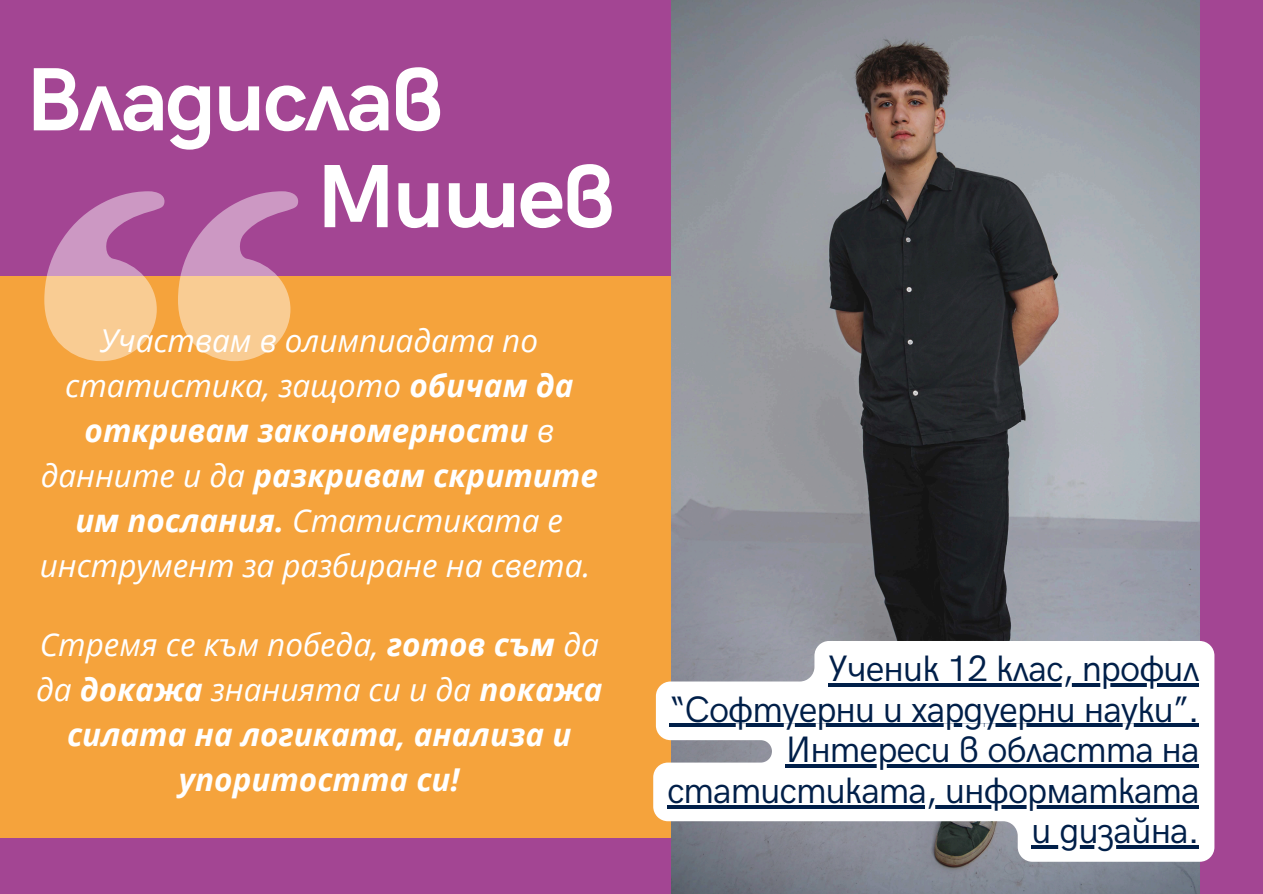
<style>
.page{position:relative;width:1263px;height:894px;background:#fff}
.page>*{position:absolute;margin:0;border:0;box-sizing:border-box;transform-origin:0 0}
.t1{font:700 90px/96.8px "HK Grotesk";letter-spacing:-.025em;color:#fff}
.t2{font:36.9px "HK Grotesk";letter-spacing:-.025em;color:#001f49}
.t3{font:italic 31.5px/45px "Open Sans";color:#fff;text-align:center}
.t4{font:italic 700 31.5px/45px "Open Sans";color:#fff;text-align:center}
.s1{font-weight:700}
.s2{font-weight:400}
</style>
<div class="page">
<div style="left:0;top:0;width:1263px;height:893px;background:#a34593"></div>
<div style="left:0;top:276px;width:1167px;height:561px;background:#f5a33c"></div>
<svg style="left:44px;top:191px;width:254px;height:170px"></svg>
<img style="left:671px;top:0;width:529px;height:893px">
<svg style="left:653px;top:640px;width:561px;height:221px;background:#e3e2e3"></svg>
<hr style="left:828px;top:683px;width:371px;height:3px;background:#001f49">
<svg style="left:670px;top:723px;width:529px;height:4px;background:#2b4567"></svg>
<hr style="left:786px;top:764px;width:413px;height:3px;background:#001f49">
<svg style="left:667px;top:804px;width:532px;height:4px;background:#4a607e"></svg>
<hr style="left:1031px;top:845px;width:168px;height:3px;background:#001f49">
<p class="t1" style="left:317px;top:55px;width:300px;text-indent:-291px">Владислав<br>Мишев</p>
<p class="t3" style="left:40px;top:317px;width:560px">Участвам в олимпиадата по статистика, защото <span class="s1">обичам да откривам закономерности</span> в данните и да <span class="s1">разкривам скритите им послания.</span> Статистиката е инструмент за разбиране на света.</p>
<h1 class="t4" style="left:36px;top:621px;width:568px"><span class="s2">Стремя се към победа,</span> готов съм <span class="s2">да да</span> докажа <span class="s2">знанията си и да</span> покажа силата на логиката, анализа и упоритостта си!</h1>
<p class="t2" style="left:828px;top:647px;width:373px">Ученик 12 клас, профил</p>
<p class="t2" style="left:670px;top:688px;width:531px">“Софтуерни и хардуерни науки”.</p>
<p class="t2" style="left:786px;top:728px;width:415px">Интереси в областта на</p>
<h2 class="t2" style="left:667px;top:769px;width:534px">статистиката, информатката</h2>
<p class="t2" style="left:1031px;top:809px;width:170px">и дизайна.</p>
</div>
